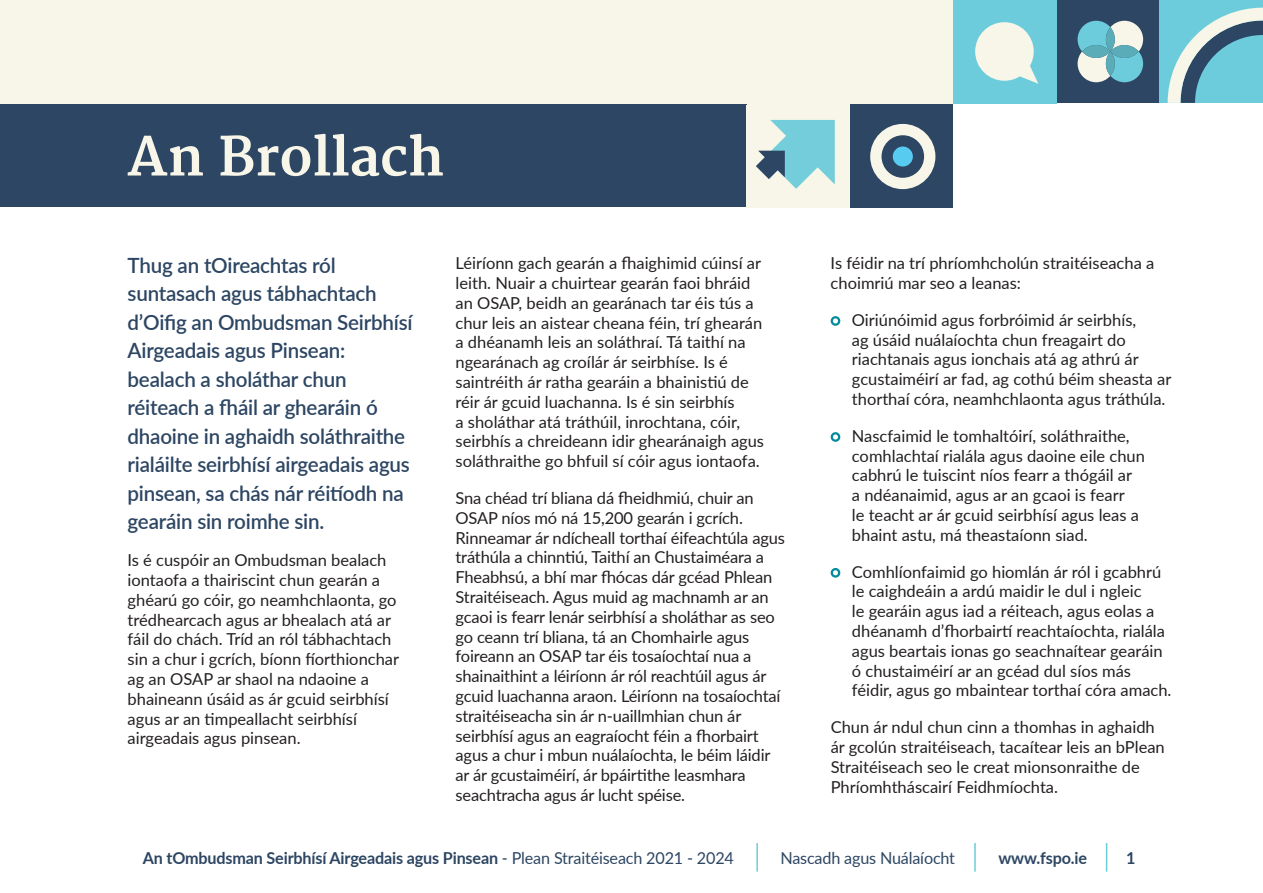
<style>
.page{position:relative;width:1263px;height:893px;background:#fff}
.page>*{position:absolute;margin:0;border:0;box-sizing:border-box;transform-origin:0 0}
.t1{font:700 52.5px "Merriweather";color:#f7f6e8}
.t2{font:600 21px/28.5px "Lato";letter-spacing:-.01em;color:#2d4663}
.t3{font:16.5px/19.8px "Lato";color:#231f20}
.t4{font:700 16.5px "Lato";letter-spacing:-.01em;color:#2d4663}
.t5{font:16.5px "Lato";letter-spacing:-.01em;color:#2d4663}
.s1{font-weight:400}
</style>
<div class="page">
<div style="left:0;top:0;width:953px;height:105px;background:#f7f6e8"></div>
<div style="left:0;top:105px;width:746px;height:102px;background:#2d4663"></div>
<div style="left:746px;top:105px;width:103px;height:102px;background:#f7f6e8"></div>
<svg style="left:756px;top:120px;width:79px;height:69px"></svg>
<div style="left:850px;top:105px;width:103px;height:103px;background:#2d4663"></div>
<svg style="left:870px;top:124px;width:65px;height:65px"></svg>
<div style="left:893px;top:146px;width:20px;height:21px;background:#58cbf1;border-radius:50%"></div>
<div style="left:953px;top:0;width:104px;height:103px;background:#6cccdc"></div>
<svg style="left:975px;top:22px;width:63px;height:62px"></svg>
<div style="left:1057px;top:0;width:102px;height:103px;background:#2d4663"></div>
<svg style="left:1077px;top:21px;width:66px;height:61px;background:#95c5cb"></svg>
<div style="left:1110px;top:45px;width:28px;height:13px;background:#5aacb9;border-radius:50%"></div>
<svg style="left:1106px;top:52px;width:9px;height:24px"></svg>
<div style="left:1159px;top:0;width:104px;height:103px;background:#6cccdc"></div>
<svg style="left:1168px;top:8px;width:95px;height:95px"></svg>
<div style="left:831px;top:316px;width:9px;height:10px;border:2px solid #058a9c;border-radius:50%"></div>
<div style="left:831px;top:432px;width:9px;height:10px;border:2px solid #058a9c;border-radius:50%"></div>
<div style="left:831px;top:568px;width:9px;height:10px;border:2px solid #058a9c;border-radius:50%"></div>
<hr style="left:756px;top:843px;width:2px;height:29px;background:#6cccdc">
<hr style="left:974px;top:843px;width:2px;height:29px;background:#6cccdc">
<svg style="left:1106px;top:843px;width:1px;height:29px"></svg>
<h1 class="t1" style="left:128px;top:126px;width:318px">An Brollach</h1>
<h2 class="t2" style="left:128px;top:250px;width:287px">Thug an tOireachtas ról suntasach agus tábhachtach d’Oifig an Ombudsman Seirbhísí<br>Airgeadais agus Pinsean: bealach a sholáthar chun réiteach a fháil ar ghearáin ó dhaoine in aghaidh soláthraithe rialáilte seirbhísí airgeadais agus pinsean, sa chás nár réitíodh na gearáin sin roimhe sin.</h2>
<p class="t3" style="left:128px;top:549px;width:273px">Is é cuspóir an Ombudsman bealach iontaofa a thairiscint chun gearán a ghéarú go cóir, go neamhchlaonta, go trédhearcach agus ar bhealach atá ar fáil do chách. Tríd an ról tábhachtach sin a chur i gcrích, bíonn fíorthionchar ag an OSAP ar shaol na ndaoine a bhaineann úsáid as ár gcuid seirbhísí agus ar an timpeallacht seirbhísí airgeadais agus pinsean.</p>
<p class="t3" style="left:455px;top:253px;width:310px">Léiríonn gach gearán a fhaighimid cúinsí ar leith. Nuair a chuirtear gearán faoi bhráid an OSAP, beidh an gearánach tar éis tús a chur leis an aistear cheana féin, trí ghearán a dhéanamh leis an soláthraí. Tá taithí na ngearánach ag croílár ár seirbhíse. Is é saintréith ár ratha gearáin a bhainistiú de réir ár gcuid luachanna. Is é sin seirbhís<br>a sholáthar atá tráthúil, inrochtana, cóir, seirbhís a chreideann idir ghearánaigh agus soláthraithe go bhfuil sí cóir agus iontaofa.</p>
<p class="t3" style="left:455px;top:487px;width:331px">Sna chéad trí bliana dá fheidhmiú, chuir an OSAP níos mó ná 15,200 gearán i gcrích.<br>Rinneamar ár ndícheall torthaí éifeachtúla agus tráthúla a chinntiú, Taithí an Chustaiméara a Fheabhsú, a bhí mar fhócas dár gcéad Phlean Straitéiseach. Agus muid ag machnamh ar an gcaoi is fearr lenár seirbhísí a sholáthar as seo go ceann trí bliana, tá an Chomhairle agus foireann an OSAP tar éis tosaíochtaí nua a shainaithint a léiríonn ár ról reachtúil agus ár gcuid luachanna araon. Léiríonn na tosaíochtaí straitéiseacha sin ár n-uaillmhian chun ár seirbhísí agus an eagraíocht féin a fhorbairt agus a chur i mbun nuálaíochta, le béim láidir ar ár gcustaiméirí, ár bpáirtithe leasmhara seachtracha agus ár lucht spéise.</p>
<p class="t3" style="left:831px;top:253px;width:325px">Is féidir na trí phríomhcholún straitéiseacha a choimriú mar seo a leanas:</p>
<p class="t3" style="left:852px;top:309px;width:321px">Oiriúnóimid agus forbróimid ár seirbhís,<br>ag úsáid nuálaíochta chun freagairt do riachtanais agus ionchais atá ag athrú ár gcustaiméirí ar fad, ag cothú béim sheasta ar thorthaí córa, neamhchlaonta agus tráthúla.</p>
<p class="t3" style="left:852px;top:425px;width:295px">Nascfaimid le tomhaltóirí, soláthraithe, comhlachtaí rialála agus daoine eile chun cabhrú le tuiscint níos fearr a thógáil ar<br>a ndéanaimid, agus ar an gcaoi is fearr<br>le teacht ar ár gcuid seirbhísí agus leas a bhaint astu, má theastaíonn siad.</p>
<p class="t3" style="left:852px;top:561px;width:315px">Comhlíonfaimid go hiomlán ár ról i gcabhrú le caighdeáin a ardú maidir le dul i ngleic<br>le gearáin agus iad a réiteach, agus eolas a dhéanamh d’fhorbairtí reachtaíochta, rialála</p>
<p class="t3" style="left:852px;top:640px;width:321px">agus beartais ionas go seachnaítear gearáin ó chustaiméirí ar an gcéad dul síos más féidir, agus go mbaintear torthaí córa amach.</p>
<p class="t3" style="left:831px;top:717px;width:336px">Chun ár ndul chun cinn a thomhas in aghaidh ár gcolún straitéiseach, tacaítear leis an bPlean Straitéiseach seo le creat mionsonraithe de Phríomhtháscairí Feidhmíochta.</p>
<p class="t4" style="left:143px;top:846px;width:593px">An tOmbudsman Seirbhísí Airgeadais agus Pinsean <span class="s1">- Plean Straitéiseach 2021 - 2024</span></p>
<p class="t5" style="left:780px;top:846px;width:176px">Nascadh agus Nuálaíocht</p>
<p class="t4" style="left:998px;top:846px;width:90px">www.fspo.ie</p>
<p class="t4" style="left:1126px;top:846px;width:11px">1</p>
</div>
